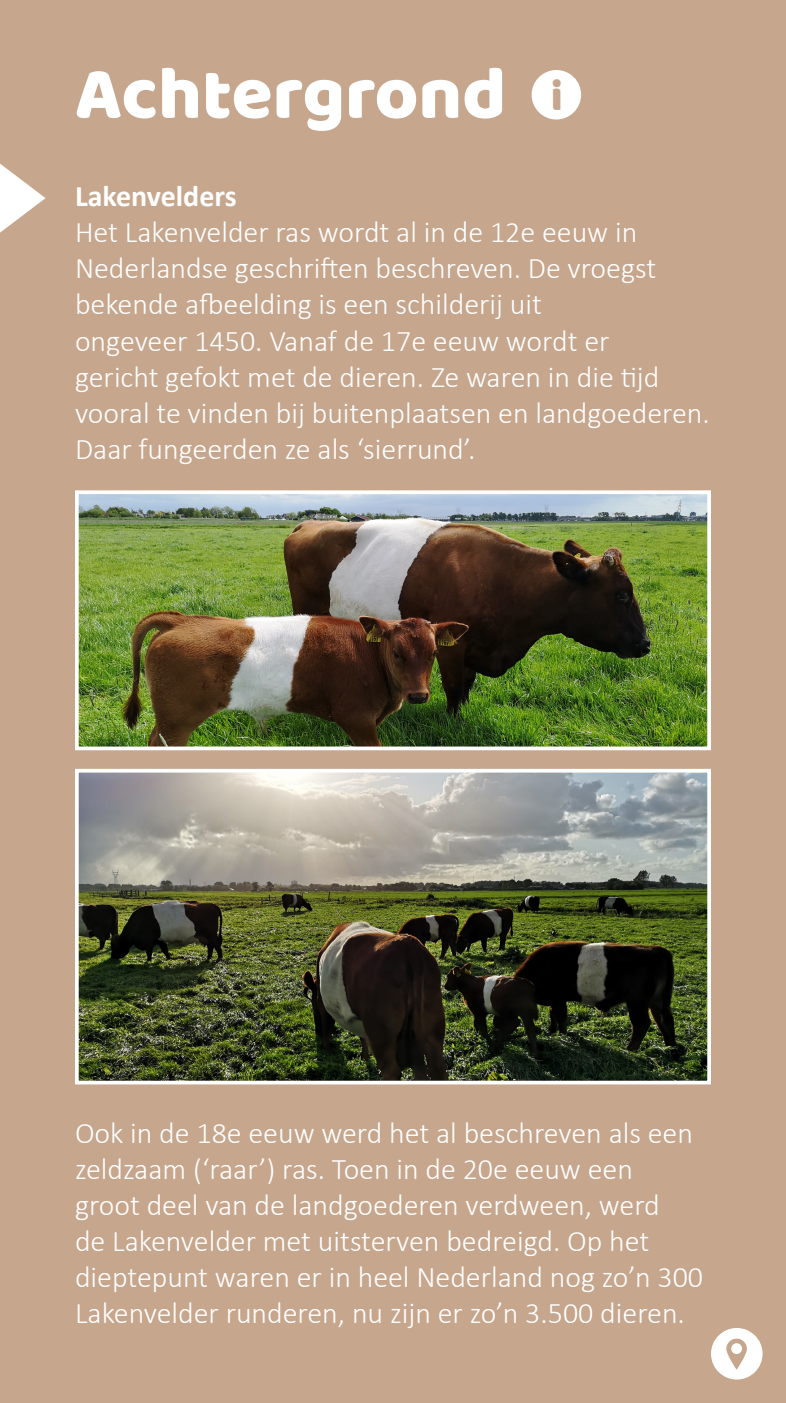
<style>
.page{position:relative;width:786px;height:1403px;background:#fff}
.page>*{position:absolute;margin:0;border:0;box-sizing:border-box;transform-origin:0 0}
.t1{font:75px "Baloo";color:#fff}
.t2{font:300 30px/36px "Calibri";color:#fff}
.t3{font:700 30px "Calibri";color:#fff}
.s1{font-size:42.9px;color:#ae805c}
</style>
<div class="page">
<div style="left:0;top:0;width:786px;height:1402px;background:#c6a68d"></div>
<img style="left:80px;top:495px;width:626px;height:250px">
<div style="left:75px;top:490px;width:636px;height:260px;border:4px solid #fff"></div>
<img style="left:80px;top:774px;width:626px;height:305px">
<div style="left:75px;top:769px;width:636px;height:315px;border:4px solid #fff"></div>
<svg style="left:0;top:164px;width:46px;height:69px"></svg>
<div style="left:532px;top:70px;width:49px;height:49px;background:#fff;border-radius:50%"></div>
<svg style="left:711px;top:1328px;width:52px;height:51px"></svg>
<h1 class="t1" style="left:75px;top:48px;width:489px">Achtergrond <span class="s1">i</span></h1>
<p class="t3" style="left:75px;top:175px;width:163px">Lakenvelders</p>
<p class="t2" style="left:75px;top:214px;width:636px">Het Lakenvelder ras wordt al in de 12e eeuw in Nederlandse geschriften beschreven. De vroegst bekende afbeelding is een schilderij uit<br>ongeveer 1450. Vanaf de 17e eeuw wordt er<br>gericht gefokt met de dieren. Ze waren in die tijd vooral te vinden bij buitenplaatsen en landgoederen.<br>Daar fungeerden ze als ‘sierrund’.</p>
<p class="t2" style="left:75px;top:1114px;width:630px">Ook in de 18e eeuw werd het al beschreven als een zeldzaam (‘raar’) ras. Toen in de 20e eeuw een groot deel van de landgoederen verdween, werd<br>de Lakenvelder met uitsterven bedreigd. Op het dieptepunt waren er in heel Nederland nog zo’n 300<br>Lakenvelder runderen, nu zijn er zo’n 3.500 dieren.</p>
</div>
